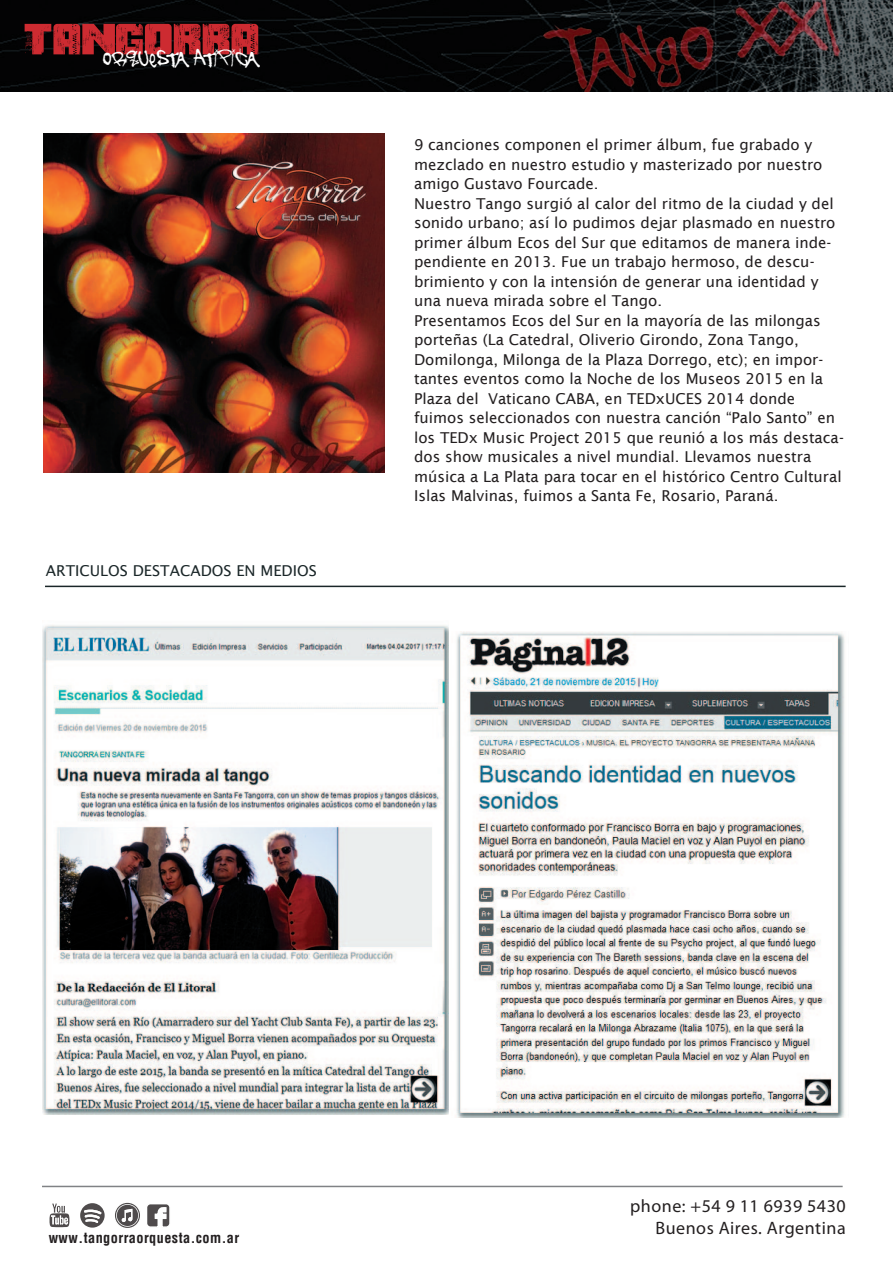
<style>
.page{position:relative;width:893px;height:1263px;background:#fff}
.page>*{position:absolute;margin:0;border:0;box-sizing:border-box;transform-origin:0 0}
.t1{font:20.7px "The Battle Continuez";letter-spacing:.06em;color:#fff}
.t2{font:18px/21.6px "Myriad Pro";letter-spacing:.03em;color:#231f20;text-align:right}
.t3{font:15px/19.5px "Lucida Sans";color:#231f20}
.t4{font:15px "Lucida Sans";color:#1a2628}
.t5{font:700 condensed 14.25px "Helvetica";letter-spacing:.03em;color:#231f20}
</style>
<div class="page">
<img style="left:0;top:0;width:892px;height:91px">
<svg style="left:80px;top:1203px;width:25px;height:24px"></svg>
<svg style="left:49px;top:1203px;width:21px;height:24px"></svg>
<svg style="left:115px;top:1202px;width:55px;height:26px"></svg>
<svg style="left:25px;top:24px;width:233px;height:31px;background:#992125"></svg>
<img style="left:44px;top:134px;width:340px;height:339px">
<img style="left:42px;top:625px;width:406px;height:489px">
<img style="left:456px;top:631px;width:389px;height:486px">
<hr style="left:45px;top:586px;width:801px;height:1px;background:#1a2628">
<hr style="left:42px;top:1186px;width:801px;height:1px;background:#808285">
<h1 class="t1" style="left:103px;top:47px;width:155px">ORQUESTA ATIPICA</h1>
<p class="t4" style="left:46px;top:562px;width:272px">ARTICULOS DESTACADOS EN MEDIOS</p>
<p class="t3" style="left:414px;top:135px;width:431px">9 canciones componen el primer álbum, fue grabado y mezclado en nuestro estudio y masterizado por nuestro amigo Gustavo Fourcade.<br>Nuestro Tango surgió al calor del ritmo de la ciudad y del sonido urbano; así lo pudimos dejar plasmado en nuestro primer álbum Ecos del Sur que editamos de manera inde&shy;pendiente en 2013. Fue un trabajo hermoso, de descu&shy;brimiento y con la intensión de generar una identidad y una nueva mirada sobre el Tango.<br>Presentamos Ecos del Sur en la mayoría de las milongas porteñas (La Catedral, Oliverio Girondo, Zona Tango, Domilonga, Milonga de la Plaza Dorrego, etc); en impor&shy;tantes eventos como la Noche de los Museos 2015 en la Plaza del Vaticano CABA, en TEDxUCES 2014 donde fuimos seleccionados con nuestra canción “Palo Santo” en los TEDx Music Project 2015 que reunió a los más destaca&shy;dos show musicales a nivel mundial. Llevamos nuestra música a La Plata para tocar en el histórico Centro Cultural Islas Malvinas, fuimos a Santa Fe, Rosario, Paraná.</p>
<p class="t5" style="left:49px;top:1229px;width:192px">www.tangorraorquesta.com.ar</p>
<p class="t2" style="left:630px;top:1195px;width:217px">phone: +54 9 11 6939 5430<br>Buenos Aires. Argentina</p>
</div>
